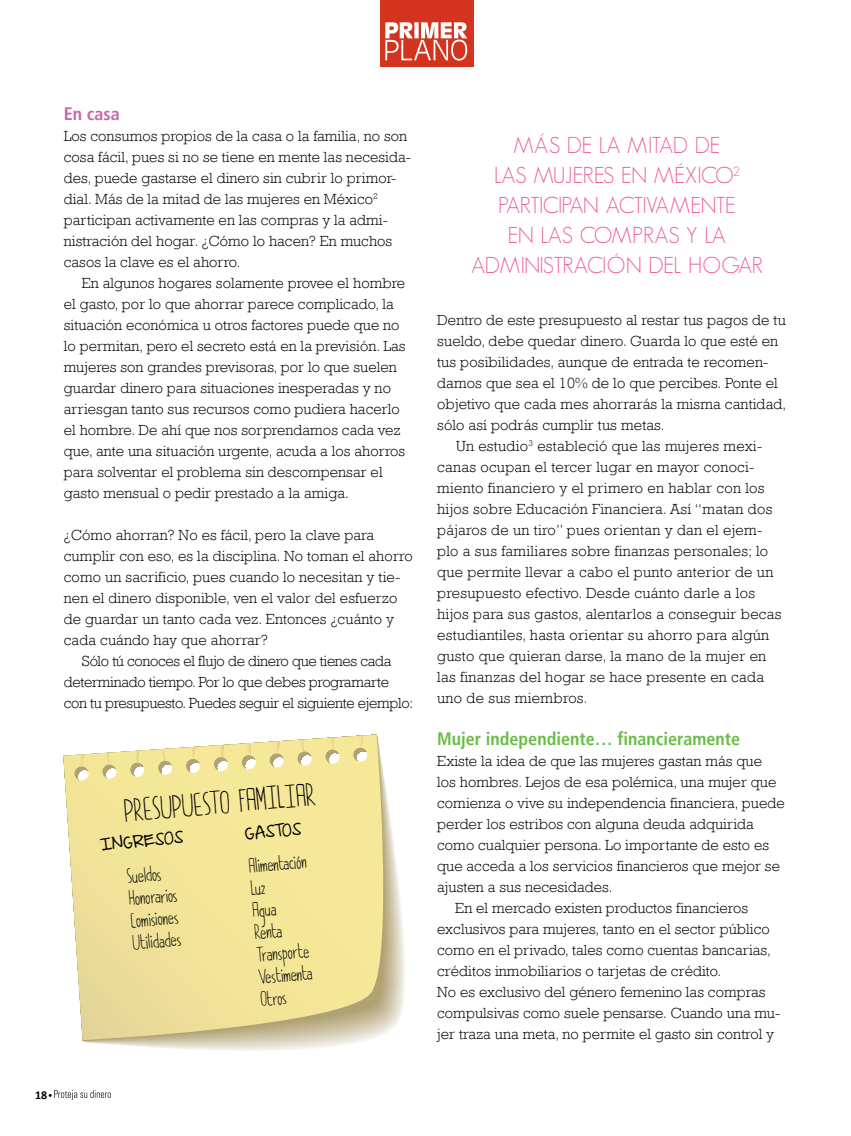
<style>
.page{position:relative;width:851px;height:1136px;background:#fff}
.page>*{position:absolute;margin:0;border:0;box-sizing:border-box;transform-origin:0 0}
.t1{font:28.65px "DK Pimpernel";color:#000}
.t2{font:300 22.5px/30px "Geosans";letter-spacing:-.03em;color:#ef5b9d;text-align:center}
.t3{font:18.6px/22.4px "DK Pimpernel";color:#000}
.t4{font:700 condensed 18px "Frutiger LT";color:#69bd45}
.t5{font:700 condensed 18px "Frutiger LT";color:#c767a8}
.t6{font:16.05px "DJBI Love Me Some Aly";color:#000}
.t7{font:300 15px/21px "Rockwell";letter-spacing:.005em;color:#000}
.t8{font:300 15px/21px "Rockwell";letter-spacing:-.02em;color:#000}
.t9{font:700 12px "Calibri";color:#000}
</style>
<div class="page">
<svg style="left:63px;top:734px;width:331px;height:306px;background:#efe3a0"></svg>
<svg style="left:359px;top:735px;width:5px;height:12px"></svg>
<svg style="left:330px;top:737px;width:4px;height:12px"></svg>
<svg style="left:299px;top:739px;width:5px;height:12px"></svg>
<svg style="left:275px;top:741px;width:5px;height:12px"></svg>
<svg style="left:247px;top:743px;width:4px;height:12px"></svg>
<svg style="left:219px;top:744px;width:5px;height:13px"></svg>
<svg style="left:191px;top:746px;width:4px;height:12px"></svg>
<svg style="left:160px;top:748px;width:5px;height:12px"></svg>
<svg style="left:135px;top:750px;width:4px;height:12px"></svg>
<svg style="left:104px;top:752px;width:5px;height:12px"></svg>
<svg style="left:80px;top:754px;width:4px;height:12px"></svg>
<div style="left:379px;top:0;width:94px;height:67px;background:#d3341f"></div>
<svg style="left:385px;top:22px;width:82px;height:39px"></svg>
<svg style="left:49px;top:1090px;width:62px;height:9px"></svg>
<p class="t5" style="left:64px;top:103px;width:58px">En casa</p>
<p class="t7" style="left:64px;top:125px;width:348px">Los consumos propios de la casa o la familia, no son cosa fácil, pues si no se tiene en mente las necesida&shy;des, puede gastarse el dinero sin cubrir lo primor&shy;dial. Más de la mitad de las mujeres en México<sup>2 </sup>participan activamente en las compras y la admi&shy;nistración del hogar. ¿Cómo lo hacen? En muchos casos la clave es el ahorro.</p>
<p class="t7" style="left:64px;top:272px;width:343px;text-indent:18px">En algunos hogares solamente provee el hombre el gasto, por lo que ahorrar parece complicado, la situación económica u otros factores puede que no lo permitan, pero el secreto está en la previsión. Las mujeres son grandes previsoras, por lo que suelen guardar dinero para situaciones inesperadas y no arriesgan tanto sus recursos como pudiera hacerlo el hombre. De ahí que nos sorprendamos cada vez que, ante una situación urgente, acuda a los ahorros para solventar el problema sin descompensar el gasto mensual o pedir prestado a la amiga.</p>
<p class="t7" style="left:64px;top:524px;width:350px">¿Cómo ahorran? No es fácil, pero la clave para cumplir con eso, es la disciplina. No toman el ahorro como un sacrificio, pues cuando lo necesitan y tie&shy;nen el dinero disponible, ven el valor del esfuerzo de guardar un tanto cada vez. Entonces ¿cuánto y cada cuándo hay que ahorrar?</p>
<p class="t8" style="left:64px;top:650px;width:351px;text-indent:18px">Sólo tú conoces el flujo de dinero que tienes cada determinado tiempo. Por lo que debes programarte con tu presupuesto. Puedes seguir el siguiente ejemplo:</p>
<h1 class="t1" style="left:123px;top:795px;width:193px;rotate:-5deg">PRESUPUESTO FAMILIAR</h1>
<p class="t6" style="left:244px;top:825px;width:58px;rotate:-5deg">GASTOS</p>
<p class="t6" style="left:100px;top:835px;width:85px;rotate:-5deg">INGRESOS</p>
<p class="t3" style="left:126px;top:865px;width:50px;rotate:-5deg">Sueldos<br>Honorarios<br>Comisiones<br>Utilidades</p>
<p class="t3" style="left:248px;top:855px;width:59px;rotate:-5deg">Alimentación<br>Luz<br>Agua<br>Renta<br>Transporte<br>Vestimenta<br>Otros</p>
<p class="t9" style="left:35px;top:1086px;width:14px">18</p>
<h2 class="t2" style="left:471px;top:130px;width:293px">MÁS DE LA MITAD DE<br>LAS MUJERES EN MÉXICO<sup>2<br></sup>PARTICIPAN ACTIVAMENTE<br>EN LAS COMPRAS Y LA<br>ADMINISTRACIÓN DEL HOGAR</h2>
<p class="t7" style="left:437px;top:309px;width:350px">Dentro de este presupuesto al restar tus pagos de tu</p>
<p class="t7" style="left:437px;top:330px;width:342px">sueldo, debe quedar dinero. Guarda lo que esté en</p>
<p class="t7" style="left:437px;top:351px;width:332px">tus posibilidades, aunque de entrada te recomen-</p>
<p class="t7" style="left:437px;top:372px;width:342px">damos que sea el 10% de lo que percibes. Ponte el</p>
<p class="t7" style="left:437px;top:393px;width:350px">objetivo que cada mes ahorrarás la misma cantidad,</p>
<p class="t7" style="left:437px;top:414px;width:229px">sólo así podrás cumplir tus metas.</p>
<p class="t7" style="left:456px;top:435px;width:307px">Un estudio<sup>3</sup> estableció que las mujeres mexi-</p>
<p class="t7" style="left:437px;top:456px;width:319px">canas ocupan el tercer lugar en mayor conoci-</p>
<p class="t7" style="left:437px;top:477px;width:329px">miento financiero y el primero en hablar con los</p>
<p class="t7" style="left:437px;top:498px;width:336px">hijos sobre Educación Financiera. Así “matan dos</p>
<p class="t7" style="left:437px;top:519px;width:326px">pájaros de un tiro” pues orientan y dan el ejem-</p>
<p class="t7" style="left:437px;top:540px;width:332px">plo a sus familiares sobre finanzas personales; lo</p>
<p class="t7" style="left:437px;top:561px;width:337px">que permite llevar a cabo el punto anterior de un</p>
<p class="t7" style="left:437px;top:582px;width:319px">presupuesto efectivo. Desde cuánto darle a los</p>
<p class="t7" style="left:437px;top:603px;width:346px">hijos para sus gastos, alentarlos a conseguir becas</p>
<p class="t7" style="left:437px;top:624px;width:333px">estudiantiles, hasta orientar su ahorro para algún</p>
<p class="t7" style="left:437px;top:645px;width:330px">gusto que quieran darse, la mano de la mujer en</p>
<p class="t7" style="left:437px;top:666px;width:328px">las finanzas del hogar se hace presente en cada</p>
<p class="t7" style="left:437px;top:687px;width:152px">uno de sus miembros.</p>
<p class="t4" style="left:437px;top:728px;width:304px">Mujer independiente… financieramente</p>
<p class="t7" style="left:437px;top:750px;width:326px">Existe la idea de que las mujeres gastan más que</p>
<p class="t7" style="left:437px;top:771px;width:340px">los hombres. Lejos de esa polémica, una mujer que</p>
<p class="t7" style="left:437px;top:792px;width:349px">comienza o vive su independencia financiera, puede</p>
<p class="t7" style="left:437px;top:813px;width:318px">perder los estribos con alguna deuda adquirida</p>
<p class="t7" style="left:437px;top:834px;width:333px">como cualquier persona. Lo importante de esto es</p>
<p class="t7" style="left:437px;top:855px;width:344px">que acceda a los servicios financieros que mejor se</p>
<p class="t7" style="left:437px;top:876px;width:177px">ajusten a sus necesidades.</p>
<p class="t7" style="left:455px;top:897px;width:294px">En el mercado existen productos financieros</p>
<p class="t7" style="left:437px;top:918px;width:334px">exclusivos para mujeres, tanto en el sector público</p>
<p class="t7" style="left:437px;top:939px;width:335px">como en el privado, tales como cuentas bancarias,</p>
<p class="t7" style="left:437px;top:960px;width:285px">créditos inmobiliarios o tarjetas de crédito.</p>
<p class="t7" style="left:437px;top:981px;width:330px">No es exclusivo del género femenino las compras</p>
<p class="t7" style="left:437px;top:1002px;width:344px">compulsivas como suele pensarse. Cuando una mu-</p>
<p class="t7" style="left:437px;top:1023px;width:338px">jer traza una meta, no permite el gasto sin control y</p>
</div>
